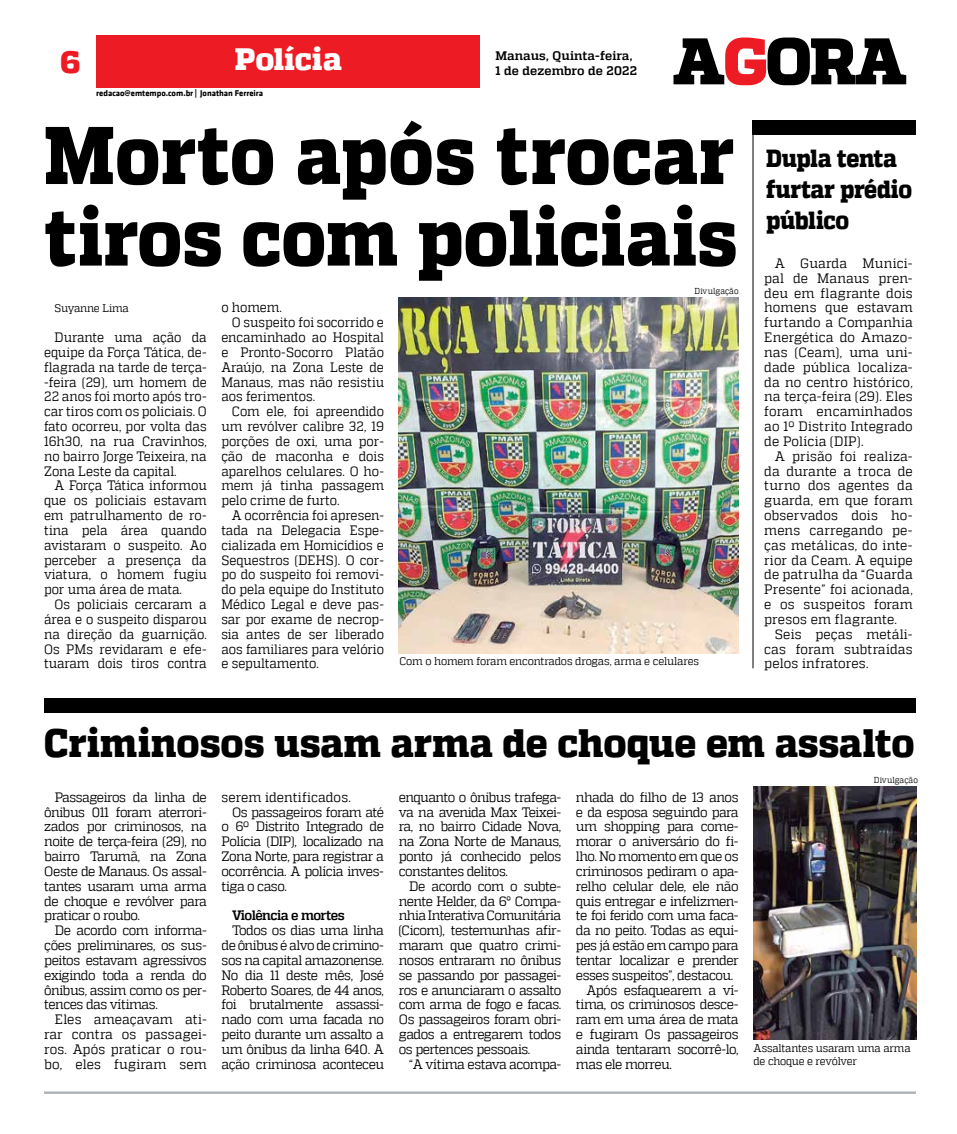
<style>
.page{position:relative;width:957px;height:1134px;background:#fff}
.page>*{position:absolute;margin:0;border:0;box-sizing:border-box;transform-origin:0 0}
.t1{font:800 81.5px "MW Quadon";letter-spacing:.005em;color:#000;scale:.9 1}
.t2{font:800 79.12px "MW Quadon";color:#000;scale:.92 1}
.t3{font:800 39.5px "MW Quadon";letter-spacing:-.005em;color:#000;scale:.95 1}
.t4{font:800 30.88px "MW Quadon";color:#fff}
.t5{font:800 30.88px "MW Quadon";color:#ed1c24}
.t6{font:800 24.75px/30.9px "MW Quadon";letter-spacing:-.015em;color:#000;scale:.9 1}
.t7{font:13.62px/14.9px "MW Quadon";letter-spacing:-.025em;color:#000;text-align:justify;scale:.95 1}
.t8{font:13.62px/14.9px "MW Quadon";letter-spacing:-.025em;color:#000;text-align:justify;scale:.92 1}
.t9{font:13.62px "MW Quadon";letter-spacing:-.005em;color:#000;scale:.92 1}
.t10{font:13.62px "MW Quadon";color:#000;scale:.92 1}
.t11{font:13.62px "MW Quadon";letter-spacing:-.045em;color:#000;scale:.95 1}
.t12{font:13.62px "MW Quadon";letter-spacing:.005em;color:#000;scale:.95 1}
.t13{font:700 13.62px "MW Quadon";letter-spacing:-.045em;color:#000;scale:.95 1}
.t14{font:700 12.38px "MW Quadon";letter-spacing:.01em;color:#000}
.t15{font:11.12px "MW Quadon";letter-spacing:-.015em;color:#000;scale:.95 1}
.t16{font:11.12px/13.4px "MW Quadon";letter-spacing:-.015em;color:#000;scale:.94 1}
.t17{font:700 8.62px "MW Klavika Bd";color:#000}
.t18{font:8.62px "MW Quadon";letter-spacing:.01em;color:#000;scale:.9 1}
</style>
<div class="page">
<div style="left:96px;top:35px;width:384px;height:53px;background:#ed1c24"></div>
<svg style="left:673px;top:38px;width:233px;height:47px"></svg>
<hr style="left:44px;top:1091px;width:872px;height:3px;background:#b1b4b6">
<img style="left:399px;top:298px;width:339px;height:355px">
<div style="left:44px;top:698px;width:872px;height:15px;background:#000"></div>
<img style="left:753px;top:787px;width:163px;height:252px">
<div style="left:752px;top:120px;width:164px;height:14px;background:#000"></div>
<hr style="left:752px;top:121px;width:1px;height:547px;background:#000">
<h3 class="t5" style="left:60px;top:44px;width:21px">6</h3>
<h3 class="t4" style="left:235px;top:41px;width:109px">Polícia</h3>
<p class="t14" style="left:495px;top:49px;width:138px">Manaus, Quinta-feira,</p>
<p class="t14" style="left:495px;top:64px;width:143px">1 de dezembro de 2022</p>
<p class="t17" style="left:96px;top:87px;width:168px">redacao@emtempo.com.br | Jonathan Ferreira</p>
<h1 class="t1" style="left:44px;top:107px;width:768px">Morto após trocar</h1>
<h2 class="t2" style="left:44px;top:191px;width:755px">tiros com policiais</h2>
<p class="t15" style="left:55px;top:302px;width:80px">Suyanne Lima</p>
<p class="t8" style="left:44px;top:330px;width:178px;text-indent:10px">Durante uma ação da equipe da Força Tática, de&shy;flagrada na tarde de terça--feira (29), um homem de 22 anos foi morto após tro&shy;car tiros com os policiais. O fato ocorreu, por volta das 16h30, na rua Cravinhos, no bairro Jorge Teixeira, na Zona Leste da capital.</p>
<p class="t8" style="left:44px;top:478px;width:178px;text-indent:10px">A Força Tática informou que os policiais estavam em patrulhamento de ro&shy;tina pela área quando avistaram o suspeito. Ao perceber a presença da viatura, o homem fugiu por uma área de mata.</p>
<p class="t8" style="left:44px;top:597px;width:178px;text-indent:10px">Os policiais cercaram a área e o suspeito disparou na direção da guarnição.<br>Os PMs revidaram e efe&shy;tuaram dois tiros contra</p>
<p class="t18" style="left:694px;top:286px;width:50px">Divulgação</p>
<p class="t8" style="left:221px;top:300px;width:67px">o homem.</p>
<p class="t10" style="left:232px;top:315px;width:167px">O suspeito foi socorrido e</p>
<p class="t9" style="left:221px;top:330px;width:178px">encaminhado ao Hospital</p>
<p class="t8" style="left:221px;top:345px;width:178px">e Pronto-Socorro Platão</p>
<p class="t9" style="left:221px;top:359px;width:178px">Araújo, na Zona Leste de</p>
<p class="t9" style="left:221px;top:374px;width:178px">Manaus, mas não resistiu</p>
<p class="t9" style="left:221px;top:389px;width:104px">aos ferimentos.</p>
<p class="t9" style="left:232px;top:404px;width:167px">Com ele, foi apreendido</p>
<p class="t8" style="left:221px;top:419px;width:178px">um revólver calibre 32, 19</p>
<p class="t10" style="left:221px;top:433px;width:178px">porções de oxi, uma por-</p>
<p class="t9" style="left:221px;top:448px;width:178px">ção de maconha e dois</p>
<p class="t9" style="left:221px;top:463px;width:178px">aparelhos celulares. O ho-</p>
<p class="t9" style="left:221px;top:478px;width:178px">mem já tinha passagem</p>
<p class="t10" style="left:221px;top:493px;width:130px">pelo crime de furto.</p>
<p class="t9" style="left:232px;top:507px;width:167px">A ocorrência foi apresen-</p>
<p class="t9" style="left:221px;top:522px;width:178px">tada na Delegacia Espe-</p>
<p class="t10" style="left:221px;top:537px;width:178px">cializada em Homicídios e</p>
<p class="t10" style="left:221px;top:552px;width:178px">Sequestros (DEHS). O cor-</p>
<p class="t9" style="left:221px;top:567px;width:178px">po do suspeito foi removi-</p>
<p class="t10" style="left:221px;top:582px;width:178px">do pela equipe do Instituto</p>
<p class="t9" style="left:221px;top:596px;width:178px">Médico Legal e deve pas-</p>
<p class="t9" style="left:221px;top:611px;width:178px">sar por exame de necrop-</p>
<p class="t9" style="left:221px;top:626px;width:178px">sia antes de ser liberado</p>
<p class="t9" style="left:221px;top:641px;width:178px">aos familiares para velório</p>
<p class="t8" style="left:221px;top:656px;width:107px">e sepultamento.</p>
<p class="t15" style="left:399px;top:655px;width:317px">Com o homem foram encontrados drogas, arma e celulares</p>
<h3 class="t6" style="left:766px;top:143px;width:164px">Dupla tenta furtar prédio público</h3>
<p class="t7" style="left:764px;top:256px;width:158px;text-indent:10px">A Guarda Munici&shy;pal de Manaus pren&shy;deu em flagrante dois homens que estavam furtando a Companhia Energética do Amazo&shy;nas (Ceam), uma uni&shy;dade pública localiza&shy;da no centro histórico, na terça-feira (29). Eles foram encaminhados ao 1º Distrito Integrado de Polícia (DIP).</p>
<p class="t7" style="left:764px;top:448px;width:158px;text-indent:10px">A prisão foi realiza&shy;da durante a troca de turno dos agentes da guarda, em que foram observados dois ho&shy;mens carregando pe&shy;ças metálicas, do inte&shy;rior da Ceam. A equipe de patrulha da “Guarda Presente” foi acionada, e os suspeitos foram presos em flagrante.</p>
<p class="t7" style="left:764px;top:626px;width:158px;text-indent:10px">Seis peças metáli&shy;cas foram subtraídas pelos infratores.</p>
<h3 class="t3" style="left:44px;top:720px;width:918px">Criminosos usam arma de choque em assalto</h3>
<p class="t18" style="left:874px;top:775px;width:50px">Divulgação</p>
<p class="t7" style="left:576px;top:789px;width:173px">nhada do filho de 13 anos</p>
<p class="t7" style="left:576px;top:804px;width:173px">e da esposa seguindo para</p>
<p class="t7" style="left:576px;top:819px;width:173px">um shopping para come-</p>
<p class="t7" style="left:576px;top:834px;width:173px">morar o aniversário do fi-</p>
<p class="t11" style="left:576px;top:848px;width:173px">lho. No momento em que os</p>
<p class="t7" style="left:576px;top:864px;width:173px">criminosos pediram o apa-</p>
<p class="t7" style="left:576px;top:878px;width:173px">relho celular dele, ele não</p>
<p class="t7" style="left:576px;top:893px;width:173px">quis entregar e infelizmen-</p>
<p class="t7" style="left:576px;top:908px;width:173px">te foi ferido com uma faca-</p>
<p class="t7" style="left:576px;top:923px;width:173px">da no peito. Todas as equi-</p>
<p class="t7" style="left:576px;top:938px;width:173px">pes já estão em campo para</p>
<p class="t7" style="left:576px;top:953px;width:173px">tentar localizar e prender</p>
<p class="t7" style="left:576px;top:967px;width:167px">esses suspeitos”, destacou.</p>
<p class="t7" style="left:586px;top:982px;width:162px">Após esfaquearem a ví-</p>
<p class="t7" style="left:576px;top:997px;width:173px">tima, os criminosos desce-</p>
<p class="t7" style="left:576px;top:1012px;width:173px">ram em uma área de mata</p>
<p class="t7" style="left:576px;top:1027px;width:173px">e fugiram Os passageiros</p>
<p class="t7" style="left:576px;top:1041px;width:173px">ainda tentaram socorrê-lo,</p>
<p class="t7" style="left:576px;top:1056px;width:103px">mas ele morreu.</p>
<p class="t12" style="left:221px;top:789px;width:137px">serem identificados.</p>
<p class="t11" style="left:232px;top:804px;width:161px">Os passageiros foram até</p>
<p class="t7" style="left:221px;top:819px;width:172px">o 6º Distrito Integrado de</p>
<p class="t7" style="left:221px;top:834px;width:172px">Polícia (DIP), localizado na</p>
<p class="t11" style="left:221px;top:849px;width:172px">Zona Norte, para registrar a</p>
<p class="t7" style="left:221px;top:864px;width:172px">ocorrência. A polícia inves-</p>
<p class="t7" style="left:221px;top:878px;width:70px">tiga o caso.</p>
<p class="t13" style="left:232px;top:908px;width:120px">Violência e mortes</p>
<p class="t7" style="left:221px;top:923px;width:172px;text-indent:10px">Todos os dias uma linha de ônibus é alvo de crimino&shy;sos na capital amazonense.<br>No dia 11 deste mês, José Roberto Soares, de 44 anos, foi brutalmente assassi&shy;nado com uma facada no peito durante um assalto a um ônibus da linha 640. A ação criminosa aconteceu</p>
<p class="t7" style="left:399px;top:789px;width:172px">enquanto o ônibus trafega&shy;va na avenida Max Teixei&shy;ra, no bairro Cidade Nova, na Zona Norte de Manaus, ponto já conhecido pelos constantes delitos.</p>
<p class="t7" style="left:399px;top:878px;width:172px;text-indent:10px">De acordo com o subte&shy;nente Helder, da 6° Compa&shy;nhia Interativa Comunitária (Cicom), testemunhas afir&shy;maram que quatro crimi&shy;nosos entraram no ônibus se passando por passagei&shy;ros e anunciaram o assalto com arma de fogo e facas.<br>Os passageiros foram obri&shy;gados a entregarem todos os pertences pessoais.</p>
<p class="t7" style="left:409px;top:1056px;width:161px">“A vítima estava acompa-</p>
<p class="t7" style="left:44px;top:789px;width:172px;text-indent:10px">Passageiros da linha de ônibus 011 foram aterrori&shy;zados por criminosos, na noite de terça-feira (29), no bairro Tarumã, na Zona Oeste de Manaus. Os assal&shy;tantes usaram uma arma de choque e revólver para praticar o roubo.</p>
<p class="t7" style="left:44px;top:923px;width:172px;text-indent:10px">De acordo com informa&shy;ções preliminares, os sus&shy;peitos estavam agressivos exigindo toda a renda do ônibus, assim como os per&shy;tences das vítimas.</p>
<p class="t7" style="left:44px;top:1012px;width:172px;text-indent:10px">Eles ameaçavam ati&shy;rar contra os passagei&shy;ros. Após praticar o rou&shy;bo, eles fugiram sem</p>
<p class="t16" style="left:753px;top:1041px;width:169px">Assaltantes usaram uma arma de choque e revólver</p>
</div>
